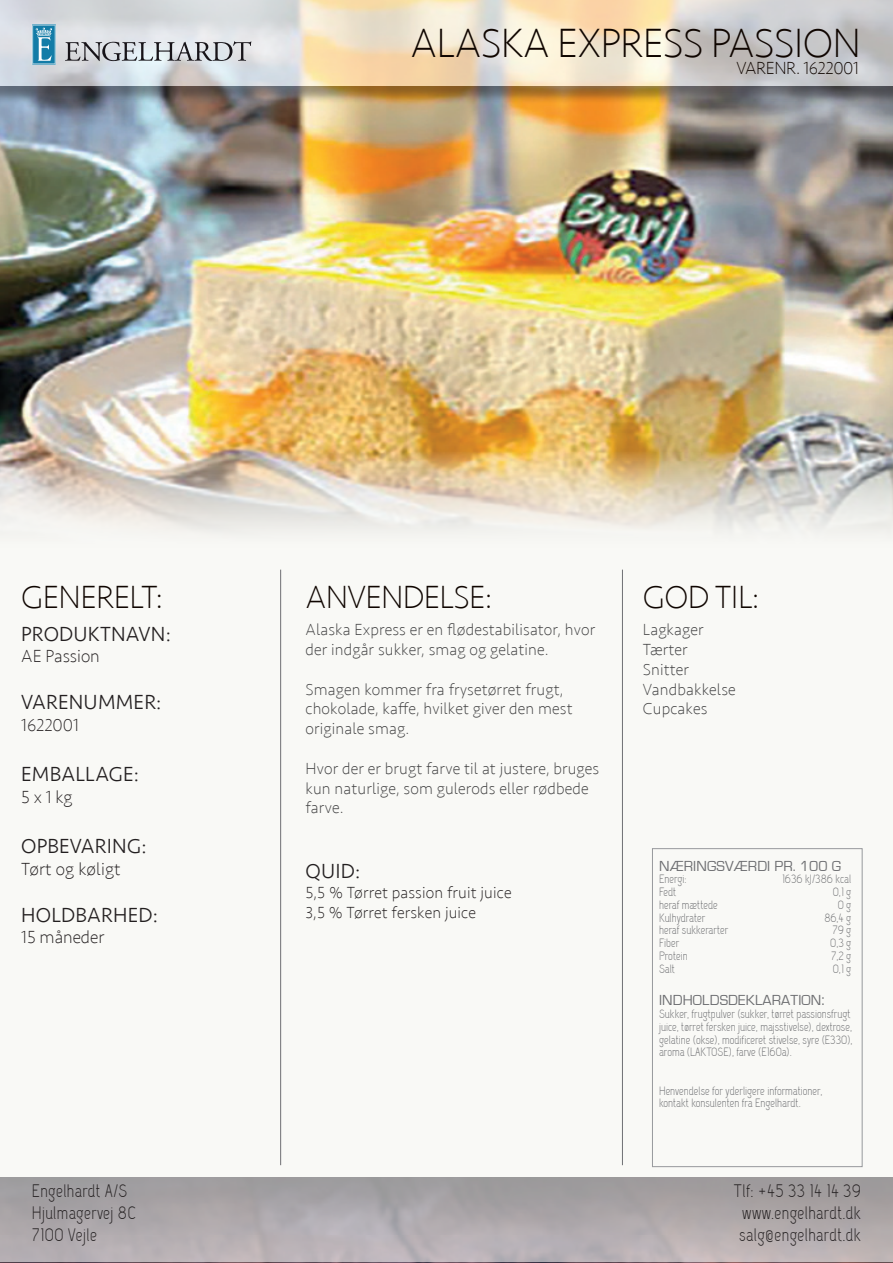
<style>
.page{position:relative;width:893px;height:1263px;background:#fff}
.page>*{position:absolute;margin:0;border:0;box-sizing:border-box;transform-origin:0 0}
.t1{font:200 42px "Seravek";letter-spacing:-.02em;color:#0f0500}
.t2{font:200 33px "Seravek";letter-spacing:-.02em;color:#0f0500}
.t3{font:300 21px "Seravek";letter-spacing:.01em;color:#231f20}
.t4{font:18px/21.6px "Capsuula";letter-spacing:.02em;color:#231f20}
.t5{font:200 18px "Seravek";color:#231f20}
.t6{font:200 18px "Seravek";letter-spacing:-.02em;color:#0f0500}
.t7{font:200 16.5px/19.8px "Seravek";letter-spacing:.01em;color:#3e3e3f}
.t8{font:200 16.5px/19.8px "Seravek";letter-spacing:.01em;color:#231f20}
.t9{font:15px "Eurostile";letter-spacing:.01em;color:#6c6d70}
.t10{font:12px/12.8px "Capsuula";color:#6c6d70}
.s1{font-size:16.5px}
</style>
<div class="page">
<div style="left:0;top:1176px;width:893px;height:86px;background:linear-gradient(to bottom,#9b999a,#bfb6ba)"></div>
<div style="left:0;top:410px;width:893px;height:766px;background:#f9f9f6"></div>
<img style="left:0;top:104px;width:893px;height:428px">
<div style="left:0;top:0;width:893px;height:104px;background:#231f20;opacity:.75"></div>
<svg style="left:0;top:0;width:893px;height:86px;background:#dfd9cd"></svg>
<div style="left:652px;top:848px;width:210px;height:319px;border:1px solid #97999c"></div>
<hr style="left:280px;top:570px;width:1px;height:595px;background:#6f7073">
<hr style="left:622px;top:570px;width:1px;height:595px;background:#6f7073">
<svg style="left:65px;top:41px;width:186px;height:20px;background:#afb1b6"></svg>
<svg style="left:32px;top:24px;width:24px;height:41px"></svg>
<h1 class="t1" style="left:411px;top:18px;width:452px">ALASKA EXPRESS PASSION</h1>
<h3 class="t6" style="left:736px;top:57px;width:124px">VARENR. 1622001</h3>
<h2 class="t2" style="left:21px;top:577px;width:143px">GENERELT:</h2>
<h3 class="t3" style="left:21px;top:621px;width:151px">PRODUKTNAVN:</h3>
<h3 class="t5" style="left:21px;top:646px;width:80px">AE Passion</h3>
<h3 class="t3" style="left:21px;top:690px;width:142px">VARENUMMER:</h3>
<h3 class="t5" style="left:21px;top:714px;width:59px">1622001</h3>
<h3 class="t3" style="left:21px;top:762px;width:119px">EMBALLAGE:</h3>
<h3 class="t5" style="left:21px;top:786px;width:53px">5 x 1 kg</h3>
<h3 class="t3" style="left:21px;top:834px;width:127px">OPBEVARING:</h3>
<h3 class="t5" style="left:21px;top:858px;width:101px">Tørt og køligt</h3>
<h3 class="t3" style="left:21px;top:902px;width:138px">HOLDBARHED:</h3>
<h3 class="t5" style="left:21px;top:926px;width:85px">15 måneder</h3>
<h2 class="t2" style="left:305px;top:577px;width:189px">ANVENDELSE:</h2>
<h3 class="t7" style="left:305px;top:620px;width:291px">Alaska Express er en flødestabilisator, hvor der indgår sukker, smag og gelatine.</h3>
<h3 class="t7" style="left:305px;top:679px;width:269px">Smagen kommer fra frysetørret frugt, chokolade, kaffe, hvilket giver den mest originale smag.</h3>
<h3 class="t7" style="left:305px;top:759px;width:295px">Hvor der er brugt farve til at justere, bruges kun naturlige, som gulerods eller rødbede farve.</h3>
<h3 class="t3" style="left:305px;top:859px;width:56px">QUID:</h3>
<h3 class="t8" style="left:305px;top:883px;width:208px">5,5 % Tørret passion fruit juice<br>3,5 % Tørret fersken juice</h3>
<h2 class="t2" style="left:643px;top:577px;width:118px">GOD TIL:</h2>
<h3 class="t7" style="left:643px;top:620px;width:94px">Lagkager<br>Tærter<br>Snitter<br>Vandbakkelse<br>Cupcakes</h3>
<p class="t9" style="left:659px;top:858px;width:184px">NÆRINGSVÆRDI PR. 100 G</p>
<p class="t10" style="left:659px;top:874px;width:29px">Energi:</p>
<p class="t10" style="left:782px;top:874px;width:71px">1636 kJ/386 kcal</p>
<p class="t10" style="left:659px;top:887px;width:19px">Fedt</p>
<p class="t10" style="left:833px;top:887px;width:20px">0,1 g</p>
<p class="t10" style="left:659px;top:899px;width:60px">heraf mættede</p>
<p class="t10" style="left:838px;top:899px;width:15px">0 g</p>
<p class="t10" style="left:659px;top:912px;width:48px">Kulhydrater</p>
<p class="t10" style="left:824px;top:912px;width:28px">86,4 g</p>
<p class="t10" style="left:659px;top:925px;width:71px">heraf sukkerarter</p>
<p class="t10" style="left:832px;top:925px;width:20px">79 g</p>
<p class="t10" style="left:659px;top:938px;width:22px">Fiber</p>
<p class="t10" style="left:830px;top:938px;width:23px">0,3 g</p>
<p class="t10" style="left:659px;top:950px;width:30px">Protein</p>
<p class="t10" style="left:831px;top:950px;width:22px">7,2 g</p>
<p class="t10" style="left:659px;top:963px;width:17px">Salt</p>
<p class="t10" style="left:833px;top:963px;width:20px">0,1 g</p>
<p class="t9" style="left:659px;top:992px;width:167px">INDHOLDSDEKLARATION<span class="s1">:</span></p>
<p class="t10" style="left:659px;top:1008px;width:195px">Sukker, frugtpulver (sukker, tørret passionsfrugt juice, tørret fersken juice, majsstivelse), dextrose, gelatine (okse), modificeret stivelse, syre (E330), aroma (LAKTOSE), farve (E160a).</p>
<p class="t10" style="left:659px;top:1085px;width:165px">Henvendelse for yderligere informationer, kontakt konsulenten fra Engelhardt.</p>
<h3 class="t4" style="left:32px;top:1182px;width:106px">Engelhardt A/S<br>Hjulmagervej 8C<br>7100 Vejle</h3>
<h3 class="t4" style="left:734px;top:1182px;width:129px;text-align:justify">Tlf: +45 33 14 14 39 www.engelhardt.dk salg@engelhardt.dk</h3>
</div>
